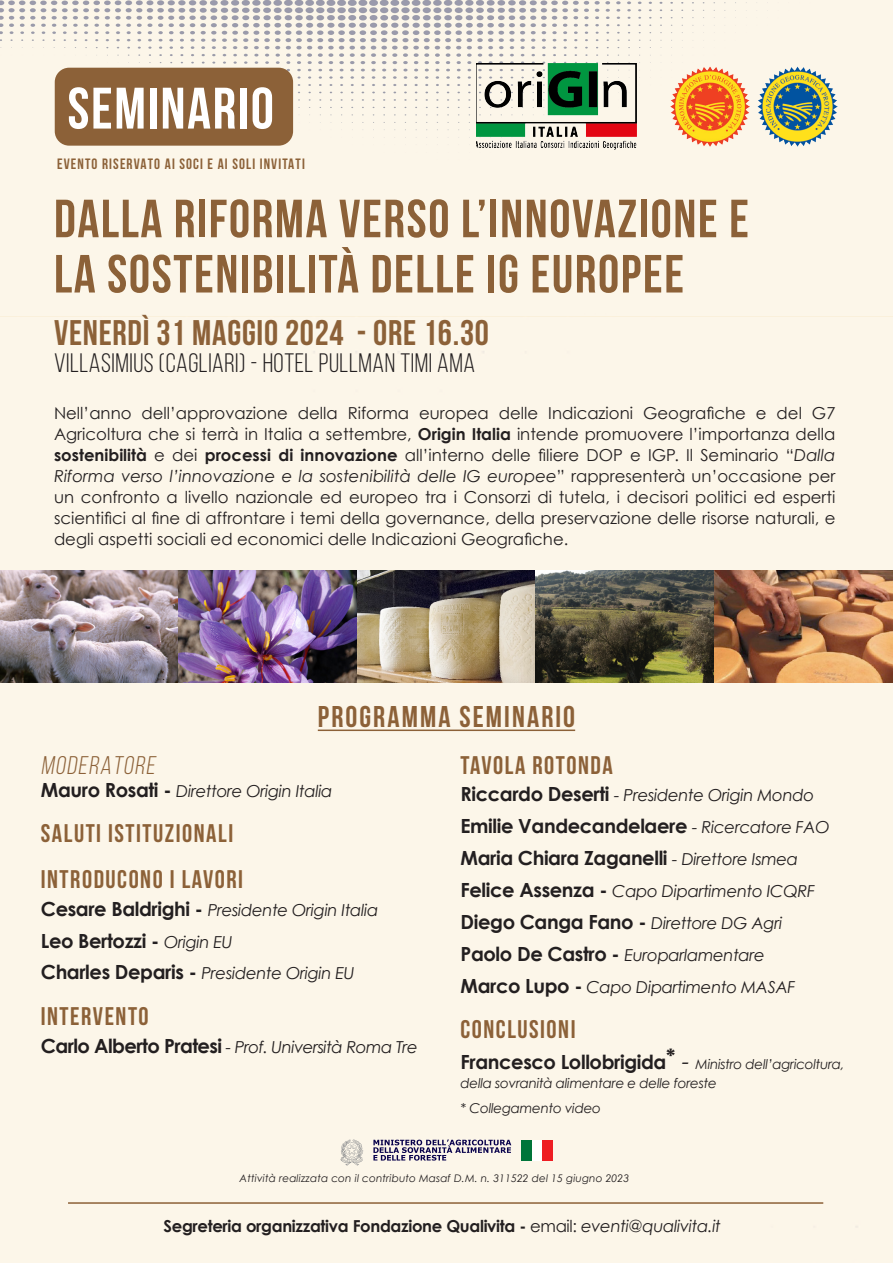
<style>
.page{position:relative;width:893px;height:1263px;background:#fff}
.page>*{position:absolute;margin:0;border:0;box-sizing:border-box;transform-origin:0 0}
.t1{font:58.35px "Bebas Neue";letter-spacing:.03em;color:#fff}
.t2{font:700 53.7px "Bebas Neue";letter-spacing:.03em;color:#8c6138}
.t3{font:700 35.55px "Bebas Neue";letter-spacing:.02em;color:#8c6138}
.t4{font:700 30px "Bebas Neue";letter-spacing:.07em;color:#8c6138}
.t5{font:26.7px "Bebas Neue";letter-spacing:.02em;color:#231f20}
.t6{font:25.5px "Bebas Neue";letter-spacing:.06em;color:#8c6138}
.t7{font:italic 25.5px "Bebas Neue";color:#8c6138}
.t8{font:700 19.5px "Century Gothic";letter-spacing:-.02em;color:#231f20}
.t9{font:16.5px/21px "Century Gothic";color:#231f20;text-align:justify}
.t10{font:italic 16.5px "Century Gothic";letter-spacing:-.02em;color:#231f20}
.t11{font:700 16.5px "Century Gothic";letter-spacing:-.02em;color:#231f20}
.t12{font:700 15px "Bebas Neue";letter-spacing:.075em;color:#8c6138}
.t13{font:italic 13.5px/19.5px "Century Gothic";letter-spacing:-.02em;color:#231f20}
.t14{font:italic 10.5px "Century Gothic";letter-spacing:.01em;color:#231f20}
.s1{font-weight:700}
.s2{font-style:italic}
.s3{font-weight:700;font-style:normal;font-size:19.5px}
.s4{font-weight:400;font-style:italic;font-size:16.5px}
.s5{font-family:"Minion Pro";font-style:normal;font-size:25.5px}
.s6{font-weight:400}
.s7{font-weight:400;font-style:italic}
</style>
<div class="page">
<div style="left:0;top:317px;width:893px;height:946px;background:#fcf6e9"></div>
<div style="left:0;top:0;width:893px;height:317px;background:#fcf6e9"></div>
<div style="left:55px;top:68px;width:238px;height:78px;background:#8c6138;border-radius:14px"></div>
<img style="left:0;top:571px;width:893px;height:111px">
<img style="left:758px;top:67px;width:79px;height:79px">
<img style="left:670px;top:67px;width:80px;height:79px">
<img style="left:476px;top:64px;width:160px;height:85px">
<hr style="left:318px;top:729px;width:257px;height:2px;background:#8c6138">
<hr style="left:68px;top:1202px;width:755px;height:2px;background:#8c6138">
<svg style="left:341px;top:1139px;width:22px;height:26px"></svg>
<div style="left:521px;top:1140px;width:31px;height:20px;background:#fff"></div>
<div style="left:542px;top:1140px;width:10px;height:20px;background:#ee1d23"></div>
<div style="left:521px;top:1140px;width:11px;height:20px;background:#00753a"></div>
<svg style="left:373px;top:1139px;width:138px;height:21px"></svg>
<p class="t1" style="left:68px;top:76px;width:208px">SEMINARIO</p>
<p class="t12" style="left:57px;top:155px;width:249px">EVENTO RISERVATO AI SOCI E AI SOLI INVITATI</p>
<p class="t2" style="left:54px;top:189px;width:696px">DALLA RIFORMA VERSO L’INNOVAZIONE E</p>
<p class="t2" style="left:54px;top:244px;width:631px">LA SOSTENIBILITÀ DELLE IG EUROPEE</p>
<p class="t3" style="left:54px;top:313px;width:436px">VENERDÌ 31 MAGGIO 2024 - ORE 16.30</p>
<p class="t5" style="left:54px;top:348px;width:423px">VILLASIMIUS (CAGLIARI) - HOTEL PULLMAN TIMI AMA</p>
<p class="t9" style="left:54px;top:402px;width:783px">Nell’anno dell’approvazione della Riforma europea delle Indicazioni Geografiche e del G7<br>Agricoltura che si terrà in Italia a settembre, <span class="s1">Origin Italia</span> intende promuovere l’importanza della <span class="s1">sostenibilità</span> e dei <span class="s1">processi di innovazione</span> all’interno delle filiere DOP e IGP. Il Seminario “<span class="s2">Dalla Riforma verso l’innovazione e la sostenibilità delle IG europee</span>” rappresenterà un’occasione per un confronto a livello nazionale ed europeo tra i Consorzi di tutela, i decisori politici ed esperti scientifici al fine di affrontare i temi della governance, della preservazione delle risorse naturali, e degli aspetti sociali ed economici delle Indicazioni Geografiche.</p>
<p class="t4" style="left:318px;top:700px;width:259px">PROGRAMMA SEMINARIO</p>
<p class="t7" style="left:41px;top:751px;width:120px">MODERATORE</p>
<p class="t10" style="left:41px;top:781px;width:293px"><span class="s3">Mauro Rosati -</span> Direttore Origin Italia</p>
<p class="t6" style="left:41px;top:820px;width:194px">SALUTI ISTITUZIONALI</p>
<p class="t6" style="left:41px;top:865px;width:204px">INTRODUCONO I LAVORI</p>
<p class="t10" style="left:41px;top:900px;width:339px"><span class="s3">Cesare Baldrighi -</span> Presidente Origin Italia</p>
<p class="t8" style="left:41px;top:928px;width:193px">Leo Bertozzi - <span class="s4">Origin EU</span></p>
<p class="t10" style="left:41px;top:963px;width:315px"><span class="s3">Charles Deparis -</span> Presidente Origin EU</p>
<p class="t6" style="left:41px;top:1002px;width:109px">INTERVENTO</p>
<p class="t10" style="left:41px;top:1036px;width:378px"><span class="s3">Carlo Alberto Pratesi</span> - Prof. Università Roma Tre</p>
<p class="t6" style="left:461px;top:751px;width:154px">TAVOLA ROTONDA</p>
<p class="t10" style="left:461px;top:785px;width:355px"><span class="s3">Riccardo Deserti</span> - Presidente Origin Mondo</p>
<p class="t8" style="left:461px;top:814px;width:371px">Emilie Vandecandelaere <span class="s4">- Ricercatore FAO</span></p>
<p class="t8" style="left:461px;top:846px;width:339px">Maria Chiara Zaganelli <span class="s4">- Direttore Ismea</span></p>
<p class="t10" style="left:461px;top:881px;width:356px"><span class="s3">Felice Assenza -</span> Capo Dipartimento ICQRF</p>
<p class="t8" style="left:461px;top:909px;width:323px">Diego Canga Fano - <span class="s4">Direttore DG Agri</span></p>
<p class="t10" style="left:461px;top:945px;width:306px"><span class="s3">Paolo De Castro -</span> Europarlamentare</p>
<p class="t10" style="left:461px;top:977px;width:336px"><span class="s3">Marco Lupo -</span> Capo Dipartimento MASAF</p>
<p class="t6" style="left:461px;top:1015px;width:116px">CONCLUSIONI</p>
<p class="t13" style="left:461px;top:1054px;width:386px"><span class="s3">Francesco Lollobrigida</span><sup>*</sup> <span class="s5">-</span> Ministro dell’agricoltura, della sovranità alimentare e delle foreste</p>
<p class="t13" style="left:461px;top:1098px;width:142px">* Collegamento video</p>
<p class="t14" style="left:240px;top:1172px;width:391px">Attività realizzata con il contributo Masaf D.M. n. 311522 del 15 giugno 2023</p>
<p class="t11" style="left:164px;top:1215px;width:559px">Segreteria organizzativa Fondazione Qualivita - <span class="s6">email:</span> <span class="s7">eventi@qualivita.it</span></p>
</div>
